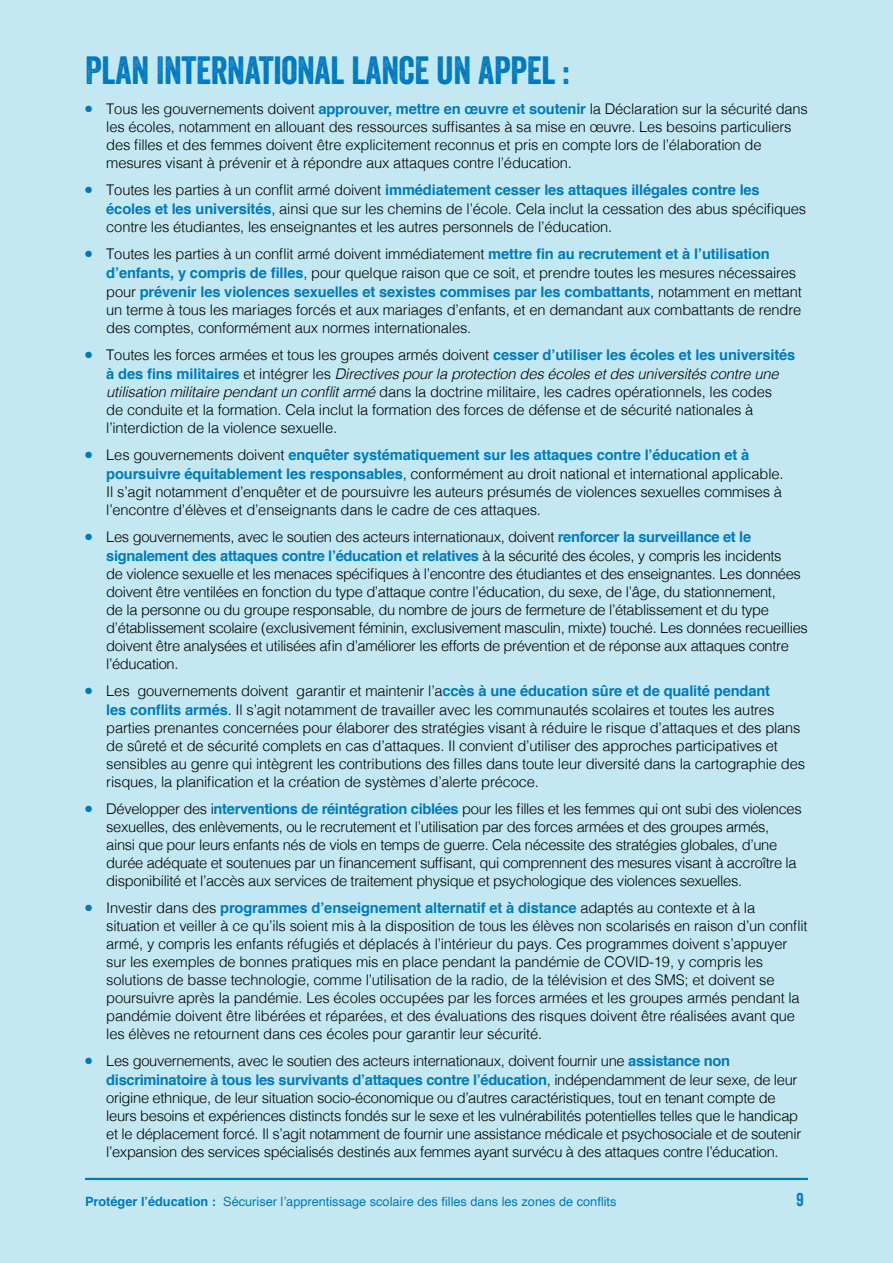
<style>
.page{position:relative;width:893px;height:1263px;background:#c3e8f1}
.page>*{position:absolute;margin:0;border:0;box-sizing:border-box;transform-origin:0 0}
.t1{font:38.25px "Veneer";letter-spacing:-.01em;color:#0079c1}
.t2{font:18px "Veneer";color:#0079c1}
.t3{font:300 14.7px/18.1px "Helvetica";letter-spacing:-.01em;color:#000}
.t4{font:12.75px "Helvetica";color:#0079c1}
.s1{font-weight:700;color:#0079c1}
.s2{font-style:italic}
.s3{font-weight:700}
</style>
<div class="page">
<hr style="left:85px;top:1178px;width:723px;height:2px;background:#0079c1">
<h1 class="t1" style="left:85px;top:47px;width:486px">PLAN INTERNATIONAL LANCE UN APPEL :</h1>
<p class="t3" style="left:106px;top:99px;width:703px;text-indent:-21px"><sup>●</sup> Tous les gouvernements doivent <span class="s1">approuver, mettre en œuvre et soutenir</span> la Déclaration sur la sécurité dans les écoles, notamment en allouant des ressources suffisantes à sa mise en œuvre. Les besoins particuliers des filles et des femmes doivent être explicitement reconnus et pris en compte lors de l’élaboration de mesures visant à prévenir et à répondre aux attaques contre l’éducation.</p>
<p class="t3" style="left:106px;top:180px;width:701px;text-indent:-21px"><sup>●</sup> Toutes les parties à un conflit armé doivent <span class="s1">immédiatement cesser les attaques illégales contre les écoles et les universités</span>, ainsi que sur les chemins de l’école. Cela inclut la cessation des abus spécifiques contre les étudiantes, les enseignantes et les autres personnels de l’éducation.</p>
<p class="t3" style="left:106px;top:244px;width:697px;text-indent:-21px"><sup>●</sup> Toutes les parties à un conflit armé doivent immédiatement <span class="s1">mettre fin au recrutement et à l’utilisation d’enfants, y compris de filles</span>, pour quelque raison que ce soit, et prendre toutes les mesures nécessaires pour <span class="s1">prévenir les violences sexuelles et sexistes commises par les combattants</span>, notamment en mettant un terme à tous les mariages forcés et aux mariages d’enfants, et en demandant aux combattants de rendre des comptes, conformément aux normes internationales.</p>
<p class="t3" style="left:106px;top:344px;width:690px;text-indent:-21px"><sup>●</sup> Toutes les forces armées et tous les groupes armés doivent <span class="s1">cesser d’utiliser les écoles et les universités à des fins militaires</span> et intégrer les <span class="s2">Directives pour la protection des écoles et des universités contre une utilisation militaire pendant un conflit armé</span> dans la doctrine militaire, les cadres opérationnels, les codes<br>de conduite et la formation. Cela inclut la formation des forces de défense et de sécurité nationales à l’interdiction de la violence sexuelle.</p>
<p class="t3" style="left:106px;top:444px;width:679px;text-indent:-21px"><sup>●</sup> Les gouvernements doivent <span class="s1">enquêter systématiquement sur les attaques contre l’éducation et à poursuivre équitablement les responsables</span>, conformément au droit national et international applicable.<br>Il s’agit notamment d’enquêter et de poursuivre les auteurs présumés de violences sexuelles commises à l’encontre d’élèves et d’enseignants dans le cadre de ces attaques.</p>
<p class="t3" style="left:106px;top:526px;width:703px;text-indent:-21px"><sup>●</sup> Les gouvernements, avec le soutien des acteurs internationaux, doivent <span class="s1">renforcer la surveillance et le signalement des attaques contre l’éducation et relatives</span> à la sécurité des écoles, y compris les incidents<br>de violence sexuelle et les menaces spécifiques à l’encontre des étudiantes et des enseignantes. Les données doivent être ventilées en fonction du type d’attaque contre l’éducation, du sexe, de l’âge, du stationnement,<br>de la personne ou du groupe responsable, du nombre de jours de fermeture de l’établissement et du type d’établissement scolaire (exclusivement féminin, exclusivement masculin, mixte) touché. Les données recueillies doivent être analysées et utilisées afin d’améliorer les efforts de prévention et de réponse aux attaques contre l’éducation.</p>
<p class="t3" style="left:106px;top:680px;width:700px;text-indent:-21px"><sup>●</sup> Les gouvernements doivent garantir et maintenir l’a<span class="s1">ccès à une éducation sûre et de qualité pendant<br>les conflits armés</span>. Il s’agit notamment de travailler avec les communautés scolaires et toutes les autres parties prenantes concernées pour élaborer des stratégies visant à réduire le risque d’attaques et des plans de sûreté et de sécurité complets en cas d’attaques. Il convient d’utiliser des approches participatives et sensibles au genre qui intègrent les contributions des filles dans toute leur diversité dans la cartographie des risques, la planification et la création de systèmes d’alerte précoce.</p>
<p class="t3" style="left:106px;top:799px;width:697px;text-indent:-21px"><sup>●</sup> Développer des i<span class="s1">nterventions de réintégration ciblées</span> pour les filles et les femmes qui ont subi des violences sexuelles, des enlèvements, ou le recrutement et l’utilisation par des forces armées et des groupes armés, ainsi que pour leurs enfants nés de viols en temps de guerre. Cela nécessite des stratégies globales, d’une durée adéquate et soutenues par un financement suffisant, qui comprennent des mesures visant à accroître la disponibilité et l’accès aux services de traitement physique et psychologique des violences sexuelles.</p>
<p class="t3" style="left:106px;top:898px;width:703px;text-indent:-21px"><sup>●</sup> Investir dans des <span class="s1">programmes d’enseignement alternatif et à distance</span> adaptés au contexte et à la situation et veiller à ce qu’ils soient mis à la disposition de tous les élèves non scolarisés en raison d’un conflit armé, y compris les enfants réfugiés et déplacés à l’intérieur du pays. Ces programmes doivent s’appuyer sur les exemples de bonnes pratiques mis en place pendant la pandémie de COVID-19, y compris les solutions de basse technologie, comme l’utilisation de la radio, de la télévision et des SMS; et doivent se poursuivre après la pandémie. Les écoles occupées par les forces armées et les groupes armés pendant la pandémie doivent être libérées et réparées, et des évaluations des risques doivent être réalisées avant que les élèves ne retournent dans ces écoles pour garantir leur sécurité.</p>
<p class="t3" style="left:106px;top:1051px;width:696px;text-indent:-21px"><sup>●</sup> Les gouvernements, avec le soutien des acteurs internationaux, doivent fournir une <span class="s1">assistance non discriminatoire à tous les survivants d’attaques contre l’éducation</span>, indépendamment de leur sexe, de leur origine ethnique, de leur situation socio-économique ou d’autres caractéristiques, tout en tenant compte de leurs besoins et expériences distincts fondés sur le sexe et les vulnérabilités potentielles telles que le handicap et le déplacement forcé. Il s’agit notamment de fournir une assistance médicale et psychosociale et de soutenir l’expansion des services spécialisés destinés aux femmes ayant survécu à des attaques contre l’éducation.</p>
<p class="t4" style="left:85px;top:1191px;width:533px"><span class="s3">Protéger l’éducation :</span> Sécuriser l’apprentissage scolaire des filles dans les zones de conflits</p>
<p class="t2" style="left:796px;top:1188px;width:9px">9</p>
</div>
